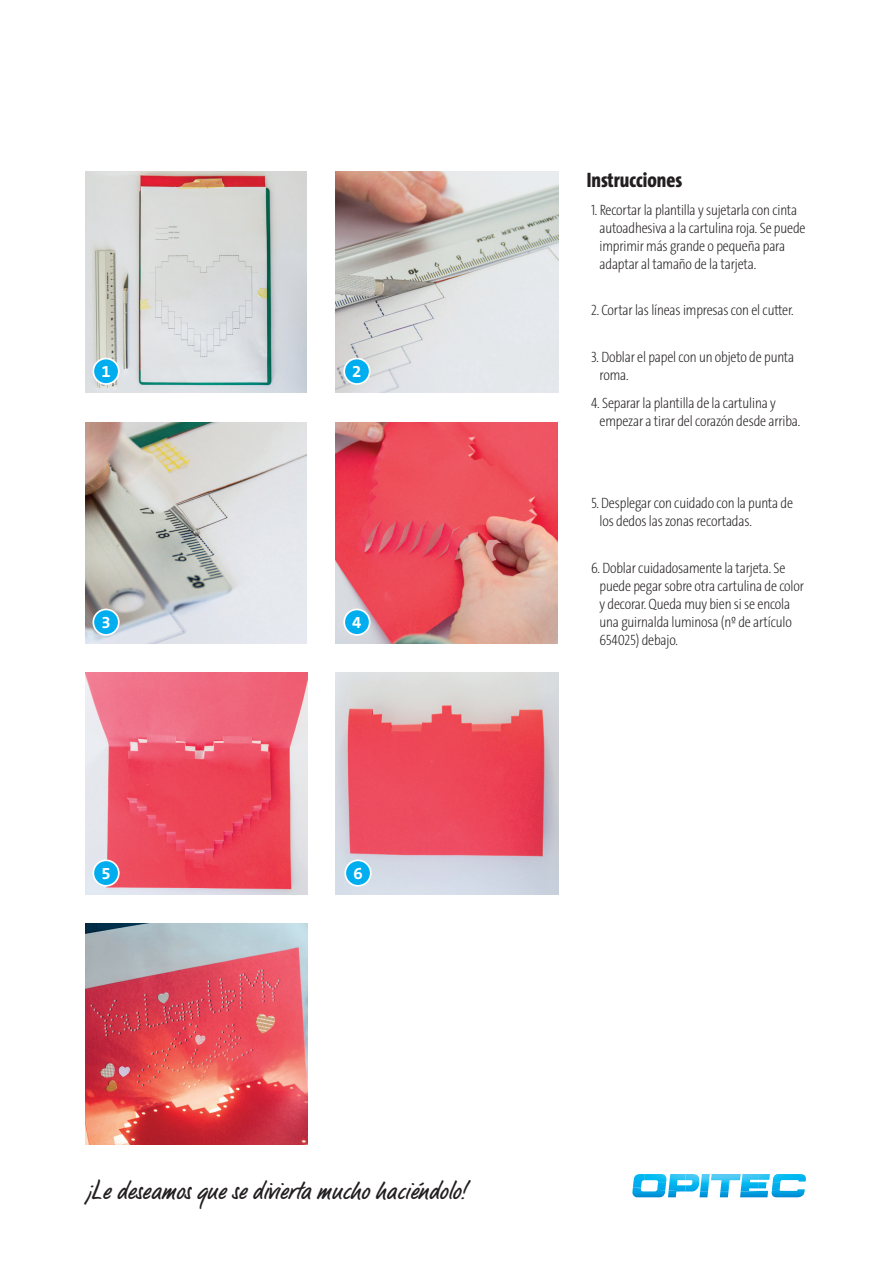
<style>
.page{position:relative;width:893px;height:1263px;background:#fff}
.page>*{position:absolute;margin:0;border:0;box-sizing:border-box;transform-origin:0 0}
.t1{font:27px "LP Bambus";color:#231f20}
.t2{font:800 21px "The Sans Cd LF8";color:#231f20}
.t3{font:700 16.8px "The Sans B W7";color:#fff}
.t4{font:200 15px/18px "The Sans Cd LF2";letter-spacing:-.01em;color:#231f20}
</style>
<div class="page">
<svg style="left:632px;top:1174px;width:174px;height:24px"></svg>
<img style="left:336px;top:422px;width:221px;height:221px">
<img style="left:85px;top:673px;width:222px;height:221px">
<img style="left:85px;top:422px;width:221px;height:221px">
<img style="left:336px;top:171px;width:222px;height:221px">
<img style="left:85px;top:171px;width:221px;height:221px">
<div style="left:93px;top:359px;width:26px;height:25px;background:#00aeef;border-radius:50%"></div>
<div style="left:92px;top:358px;width:28px;height:27px;border:2px solid #fff;border-radius:50%"></div>
<div style="left:93px;top:609px;width:26px;height:26px;background:#00aeef;border-radius:50%"></div>
<div style="left:92px;top:609px;width:28px;height:27px;border:2px solid #fff;border-radius:50%"></div>
<div style="left:344px;top:359px;width:26px;height:25px;background:#00aeef;border-radius:50%"></div>
<div style="left:343px;top:358px;width:27px;height:27px;border:2px solid #fff;border-radius:50%"></div>
<div style="left:344px;top:609px;width:26px;height:26px;background:#00aeef;border-radius:50%"></div>
<div style="left:343px;top:609px;width:27px;height:27px;border:2px solid #fff;border-radius:50%"></div>
<div style="left:93px;top:860px;width:26px;height:26px;background:#00aeef;border-radius:50%"></div>
<div style="left:92px;top:859px;width:28px;height:28px;border:2px solid #fff;border-radius:50%"></div>
<img style="left:336px;top:673px;width:222px;height:221px">
<div style="left:345px;top:860px;width:26px;height:26px;background:#00aeef;border-radius:50%"></div>
<div style="left:344px;top:859px;width:28px;height:28px;border:2px solid #fff;border-radius:50%"></div>
<img style="left:85px;top:924px;width:222px;height:221px">
<p class="t3" style="left:101px;top:360px;width:11px">1</p>
<p class="t3" style="left:101px;top:611px;width:11px">3</p>
<p class="t3" style="left:352px;top:360px;width:11px">2</p>
<p class="t3" style="left:352px;top:611px;width:11px">4</p>
<p class="t3" style="left:101px;top:862px;width:11px">5</p>
<p class="t3" style="left:353px;top:862px;width:11px">6</p>
<h2 class="t2" style="left:587px;top:166px;width:97px">Instrucciones</h2>
<p class="t4" style="left:600px;top:201px;width:207px;text-indent:-9px">1. Recortar la plantilla y sujetarla con cinta autoadhesiva a la cartulina roja. Se puede imprimir más grande o pequeña para adaptar al tamaño de la tarjeta.</p>
<p class="t4" style="left:591px;top:301px;width:204px">2. Cortar las líneas impresas con el cutter.</p>
<p class="t4" style="left:600px;top:347px;width:196px;text-indent:-9px">3. Doblar el papel con un objeto de punta roma.</p>
<p class="t4" style="left:600px;top:393px;width:202px;text-indent:-9px">4. Separar la plantilla de la cartulina y empezar a tirar del corazón desde arriba.</p>
<p class="t4" style="left:600px;top:494px;width:195px;text-indent:-9px">5. Desplegar con cuidado con la punta de los dedos las zonas recortadas.</p>
<p class="t4" style="left:600px;top:558px;width:206px;text-indent:-9px">6. Doblar cuidadosamente la tarjeta. Se puede pegar sobre otra cartulina de color y decorar. Queda muy bien si se encola una guirnalda luminosa (nº de artículo 654025) debajo.</p>
<h1 class="t1" style="left:86px;top:1174px;width:381px">¡Le deseamos que se divierta mucho haciéndolo!</h1>
</div>
